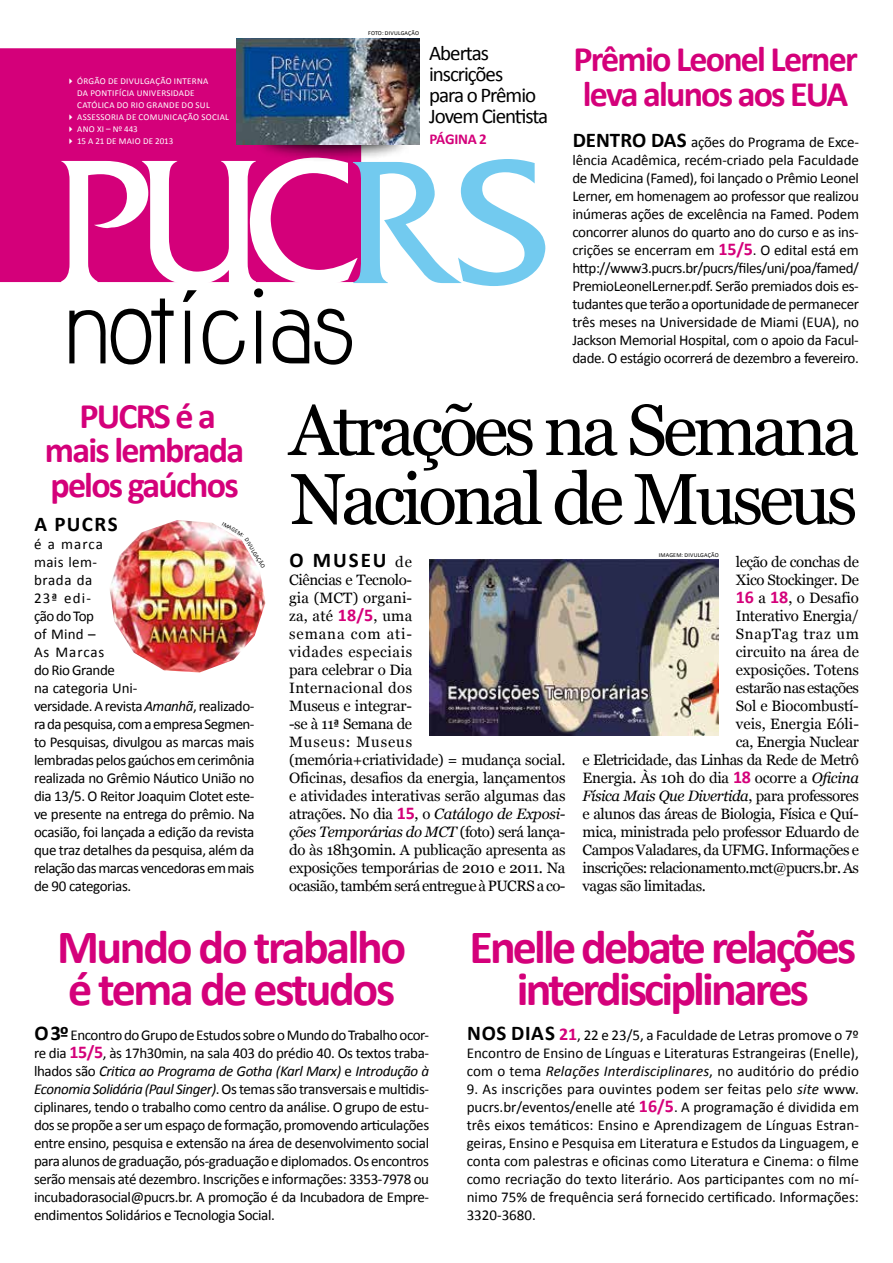
<style>
.page{position:relative;width:893px;height:1263px;background:#fff}
.page>*{position:absolute;margin:0;border:0;box-sizing:border-box;transform-origin:0 0}
.t1{font:72px "Georgia";letter-spacing:-.06em;color:#000}
.t2{font:700 48px/42px "Calibri";letter-spacing:-.06em;color:#d4007a}
.t3{font:700 36px/34.5px "Calibri";letter-spacing:-.05em;color:#d4007a}
.t4{font:21px/21px "Calibri";letter-spacing:-.05em;color:#000}
.t5{font:700 21px "Calibri";letter-spacing:.075em;color:#000}
.t6{font:15px/18px "Calibri";letter-spacing:-.025em;color:#000;text-align:justify}
.t7{font:15px/18px "Georgia";letter-spacing:-.02em;color:#000}
.t8{font:italic 15px "Georgia";letter-spacing:-.03em;color:#000}
.t9{font:15px "Georgia";letter-spacing:.005em;color:#000}
.t10{font:15px "Georgia";color:#000}
.t11{font:15px "Georgia";letter-spacing:.045em;color:#000}
.t12{font:700 15px "Calibri";letter-spacing:-.015em;color:#d4007a}
.t13{font:9px/12px "Calibri";letter-spacing:.03em;color:#fff}
.t14{font:9px "Calibri";letter-spacing:.01em;color:#fff}
.t15{font:6px "Calibri";letter-spacing:.03em;color:#000}
.s1{font-style:italic}
.s2{font-weight:700;font-size:21px}
.s3{font-weight:700;font-size:18px;color:#d4007a}
.s4{font-family:"Georgia";font-weight:400;font-size:15px}
.s5{font-family:"Calibri";font-weight:700;font-size:18px;color:#d4007a}
.s6{font-family:"Calibri"}
.s7{font-style:normal}
</style>
<div class="page">
<div style="left:0;top:48px;width:361px;height:234px;background:#d4007a"></div>
<svg style="left:61px;top:159px;width:484px;height:206px"></svg>
<svg style="left:254px;top:144px;width:157px;height:18px"></svg>
<img style="left:236px;top:39px;width:183px;height:105px">
<img style="left:429px;top:559px;width:290px;height:176px">
<img style="left:110px;top:520px;width:155px;height:152px">
<p class="t13" style="left:77px;top:75px;width:134px;text-indent:-11px">✔ ÓRGÃO DE DIVULGAÇÃO INTERNA da Pontifícia Un iversidade<br>Católica do Rio Gran de do Su l</p>
<p class="t13" style="left:66px;top:111px;width:164px">✔ Assessoria de Comun icação Social</p>
<p class="t13" style="left:66px;top:123px;width:18px">✔Ano</p>
<p class="t13" style="left:97px;top:123px;width:42px">Xi – Nº 443</p>
<p class="t14" style="left:66px;top:136px;width:108px">✔ 15 a 21 de maio de 2013</p>
<h3 class="t3" style="left:45px;top:399px;width:201px;text-align:center">PUCRS é a mais lembrada pelos gaúchos</h3>
<h3 class="t5" style="left:34px;top:510px;width:72px">A PUCRS</h3>
<p class="t6" style="left:34px;top:535px;width:222px;text-align:left">é a marca<br>mais lem-<br>brada da<br>23ª edi-<br>ção do Top<br>of Mind –<br>As Marcas<br>do Rio Grande<br>na categoria Uni-<br>versidade. A revista <span class="s1">Amanhã</span>, realizado&shy;ra da pesquisa, com a empresa Segmen&shy;to Pesquisas, divulgou as marcas mais lembradas pelos gaúchos em cerimônia realizada no Grêmio Náutico União no dia 13/5. O Reitor Joaquim Clotet este&shy;ve presente na entrega do prêmio. Na ocasião, foi lançada a edição da revista que traz detalhes da pesquisa, além da relação das marcas vencedoras em mais de 90 categorias.</p>
<p class="t15" style="left:224px;top:520px;width:26px;rotate:30deg">IMAGEM:</p>
<p class="t15" style="left:249px;top:536px;width:35px;rotate:59deg">Divulgação</p>
<p class="t15" style="left:368px;top:30px;width:52px">Foto: Divu lgação</p>
<h3 class="t4" style="left:429px;top:43px;width:121px">Abertas inscrições<br>para o Prêmio<br>Jovem Cientista</h3>
<p class="t12" style="left:429px;top:130px;width:59px">PÁGINA 2</p>
<h3 class="t3" style="left:573px;top:42px;width:286px">Prêmio Leonel Lerner leva alunos aos EUA</h3>
<p class="t6" style="left:572px;top:133px;width:288px"><span class="s2">Dentro das</span> ações do Programa de Exce&shy;lência Acadêmica, recém-criado pela Faculdade de Medicina (Famed), foi lançado o Prêmio Leonel Lerner, em homenagem ao professor que realizou inúmeras ações de excelência na Famed. Podem concorrer alunos do quarto ano do curso e as ins&shy;crições se encerram em <span class="s3">15/5</span>. O edital está em http://www3.pucrs.br/pucrs/files/uni/poa/famed/ PremioLeonelLerner.pdf. Serão premiados dois es&shy;tudantes que terão a oportunidade de permanecer três meses na Universidade de Miami (EUA), no Jackson Memorial Hospital, com o apoio da Facul&shy;dade. O estágio ocorrerá de dezembro a fevereiro.</p>
<h1 class="t1" style="left:289px;top:387px;width:571px">Atrações na Semana</h1>
<h1 class="t1" style="left:290px;top:456px;width:569px">Nacional de Museus</h1>
<p class="t15" style="left:659px;top:551px;width:61px">IMAGEM : DIVULGAÇÃO</p>
<h3 class="t5" style="left:290px;top:546px;width:124px">O Museu <span class="s4">de</span></h3>
<p class="t7" style="left:289px;top:571px;width:278px">Ciências e Tecnolo-<br>gia (MCT) organi-<br>za, até <span class="s5">18/5</span>, uma<br>semana com ati-<br>vidades especiais<br>para celebrar o Dia<br>Internacional dos<br>Museus e integrar-<br>-se à 11<span class="s6">ª</span> Semana de<br>Museus: Museus (memória+criatividade) = mudança social.<br>Oficinas, desafios da energia, lançamentos e atividades interativas serão algumas das atrações. No dia <span class="s5">15</span>, o <span class="s1">Catálogo de Exposi&shy;ções Temporárias do MCT</span> (foto) será lança&shy;do às 18h30min. A publicação apresenta as exposições temporárias de 2010 e 2011. Na ocasião, também será entregue à PUCRS a co-</p>
<p class="t7" style="left:736px;top:553px;width:125px">leção de conchas de</p>
<p class="t7" style="left:736px;top:571px;width:125px">Xico Stockinger. De</p>
<p class="t10" style="left:736px;top:589px;width:125px"><span class="s5">16</span> a <span class="s5">18</span>, o Desafio</p>
<p class="t7" style="left:736px;top:607px;width:125px">Interativo Energia/</p>
<p class="t11" style="left:736px;top:625px;width:125px">SnapTag traz um</p>
<p class="t7" style="left:736px;top:643px;width:125px">circuito na área de</p>
<p class="t7" style="left:736px;top:661px;width:125px">exposições. Totens</p>
<p class="t7" style="left:736px;top:679px;width:125px">estarão nas estações</p>
<p class="t7" style="left:736px;top:697px;width:125px">Sol e Biocombustí-</p>
<p class="t9" style="left:736px;top:715px;width:125px">veis, Energia Eóli-</p>
<p class="t7" style="left:736px;top:733px;width:125px">ca, Energia Nuclear</p>
<p class="t7" style="left:583px;top:751px;width:278px">e Eletricidade, das Linhas da Rede de Metrô</p>
<p class="t7" style="left:583px;top:769px;width:278px">Energia. Às 10h do dia <span class="s5">18</span> ocorre a <span class="s1">Oficina</span></p>
<p class="t8" style="left:583px;top:786px;width:278px">Física Mais Que Divertida<span class="s7">, para professores</span></p>
<p class="t7" style="left:583px;top:805px;width:278px">e alunos das áreas de Biologia, Física e Quí-</p>
<p class="t7" style="left:583px;top:823px;width:278px">mica, ministrada pelo professor Eduardo de</p>
<p class="t7" style="left:583px;top:841px;width:278px">Campos Valadares, da UFMG. Informações e</p>
<p class="t7" style="left:583px;top:859px;width:278px">inscrições: relacionamento.mct@pucrs.br. As</p>
<p class="t7" style="left:583px;top:877px;width:125px">vagas são limitadas.</p>
<h2 class="t2" style="left:57px;top:926px;width:351px">Mundo do trabalho é tema de estudos</h2>
<h2 class="t2" style="left:469px;top:926px;width:388px;text-align:center">Enelle debate relações interdisciplinares</h2>
<p class="t6" style="left:34px;top:1026px;width:397px"><span class="s2">O 3º</span> Encontro do Grupo de Estudos sobre o M undo do Trabalho ocor&shy;re dia <span class="s3">15/5</span>, às 17h30min, na sala 403 do prédio 40. Os textos traba&shy;lhados são <span class="s1">Critica ao Programa de Gotha (Karl Marx)</span> e <span class="s1">Introdução à Economia Solidária (Paul Singer)</span>. Os temas são transversais e multidis&shy;ciplinares, tendo o trabalho como centro da análise. O grupo de estu&shy;dos se propõe a ser um espaço de formação, promovendo articulações entre ensino, pesquisa e extensão na área de desenvolvimento social para alunos de graduação, pós-graduação e diplomados. Os encontros serão mensais até dezembro. I nscrições e informações: 3353-7978 ou incubadorasocial@pucrs.br. A promoção é da I ncubadora de Empre&shy;endimentos Solidários e Tecnologia Social.</p>
<p class="t6" style="left:467px;top:1026px;width:394px"><span class="s2">N os dias</span> <span class="s3">21</span>, 22 e 23/5, a Faculdade de Letras promove o 7º Encontro de Ensino de Línguas e Literaturas Estrangeiras (Enelle), com o tema <span class="s1">Relações Interdisciplinares</span>, no auditório do prédio</p>
<p class="t6" style="left:467px;top:1080px;width:394px">9. As inscrições para ouvintes podem ser feitas pelo <span class="s1">site</span> www. pucrs.br/eventos/enelle até <span class="s3">16/5</span>. A programação é dividida em três eixos temáticos: Ensino e Aprendizagem de Línguas Estran&shy;geiras, Ensino e Pesquisa em Literatura e Estudos da Linguagem, e conta com palestras e oficinas como Literatura e Cinema: o filme como recriação do texto literário. Aos participantes com no mí&shy;nimo 75% de frequência será fornecido certificado. I nformações:<br>3320-3680.</p>
</div>
